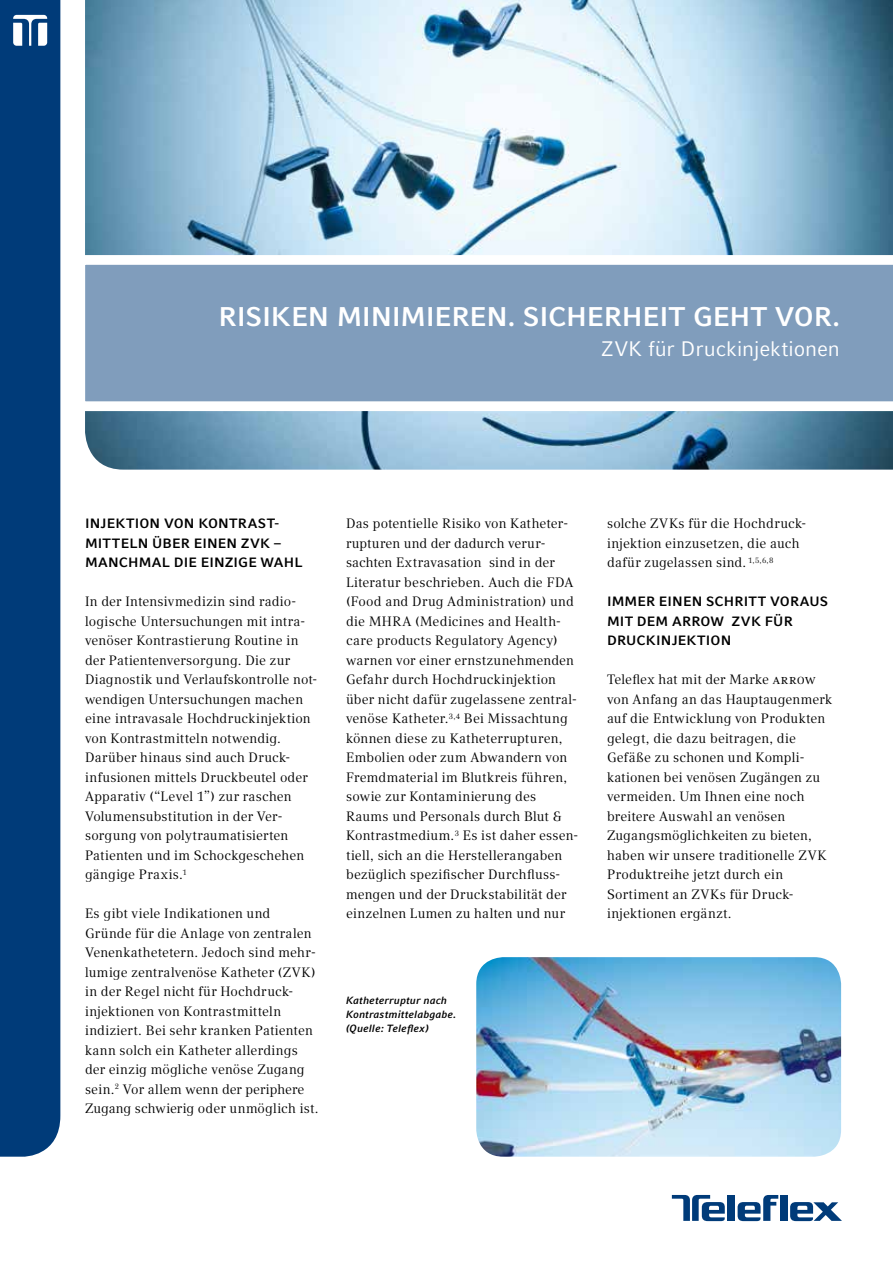
<style>
.page{position:relative;width:893px;height:1263px;background:#fff}
.page>*{position:absolute;margin:0;border:0;box-sizing:border-box;transform-origin:0 0}
.t1{font:700 27px "Compatil Fact LT Pro";letter-spacing:-.005em;color:#fff}
.t2{font:21px "Compatil Fact LT Pro";letter-spacing:-.005em;color:#fff}
.t3{font:13.5px/19.5px "Compatil Text LT Pro";letter-spacing:.01em;color:#000}
.t4{font:700 13.5px/19.5px "Compatil Fact LT Pro";letter-spacing:.01em;color:#000}
.t5{font:italic 700 10.5px/14.2px "Compatil Fact LT Pro";letter-spacing:.015em;color:#000}
</style>
<div class="page">
<img style="left:476px;top:957px;width:365px;height:200px">
<div style="left:0;top:0;width:60px;height:1157px;background:#003b79"></div>
<img style="left:85px;top:0;width:808px;height:470px">
<div style="left:780px;top:1195px;width:7px;height:26px;background:#003b79"></div>
<svg style="left:738px;top:1195px;width:40px;height:26px"></svg>
<div style="left:728px;top:1195px;width:7px;height:26px;background:#003b79"></div>
<svg style="left:790px;top:1202px;width:52px;height:19px"></svg>
<svg style="left:672px;top:1195px;width:53px;height:26px"></svg>
<svg style="left:85px;top:250px;width:808px;height:166px"></svg>
<svg style="left:13px;top:15px;width:34px;height:31px"></svg>
<h1 class="t1" style="left:219px;top:301px;width:623px">RISIKEN MINIMIEREN. SICHERHEIT GEHT VOR.</h1>
<h2 class="t2" style="left:601px;top:336px;width:241px">ZVK für Druckinjektionen</h2>
<p class="t4" style="left:85px;top:514px;width:219px">I NJEKTION VON KONTRAST-<br>MITTELN ÜBER EINEN ZVK –<br>MANCHMAL DIE EINZIGE WAHL</p>
<p class="t3" style="left:85px;top:592px;width:234px">In der Intensivmedizin sind radio&shy;logische Untersuchungen mit intra&shy;venöser Kontrastierung Routine in der Patientenversorgung. Die zur Diagnostik und Verlaufskontrolle not&shy;wendigen Untersuchungen machen eine intravasale Hochdruckinjektion von Kontrastmitteln notwendig.<br>Darüber hinaus sind auch Druck&shy;infusionen mittels Druckbeutel oder Apparativ (“Level 1”) zur raschen Volumensubstitution in der Ver&shy;sorgung von polytraumatisierten Patienten und im Schockgeschehen gängige Praxis.<sup>1</sup></p>
<p class="t3" style="left:85px;top:904px;width:235px">Es gibt viele Indikationen und Gründe für die Anlage von zentralen Venenkathetetern. Jedoch sind mehr&shy;lumige zentralvenöse Katheter (ZVK) in der Regel nicht für Hochdruck&shy;injektionen von Kontrastmitteln indiziert. Bei sehr kranken Patienten kann solch ein Katheter allerdings der einzig mögliche venöse Zugang sein.<sup>2</sup> Vor allem wenn der periphere Zugang schwierig oder unmöglich ist.</p>
<p class="t3" style="left:346px;top:514px;width:234px">Das potentielle Risiko von Katheter&shy;rupturen und der dadurch verur&shy;sachten Extravasation sind in der Literatur beschrieben. Auch die FDA (Food and Drug Administration) und die MHRA (Medicines and Health&shy;care products Regulatory Agency) warnen vor einer ernstzunehmenden Gefahr durch Hochdruckinjektion über nicht dafür zugelassene zentral&shy;venöse Katheter.<sup>3,4</sup> Bei Missachtung können diese zu Katheterrupturen, Embolien oder zum Abwandern von Fremdmaterial im Blutkreis führen, sowie zur Kontaminierung des Raums und Personals durch Blut &amp; Kontrastmedium.<sup>3</sup> Es ist daher essen&shy;tiell, sich an die Herstellerangaben bezüglich spezifischer Durchfluss&shy;mengen und der Druckstabilität der einzelnen Lumen zu halten und nur</p>
<p class="t3" style="left:607px;top:514px;width:201px">solche ZVKs für die Hochdruck&shy;injektion einzusetzen, die auch dafür zugelassen sind. <sup>1,5,6,8</sup></p>
<p class="t4" style="left:607px;top:592px;width:223px">I MMER EINEN SCHRITT VORAUS<br>MIT DEM ARR</p>
<p class="t4" style="left:607px;top:611px;width:186px;text-indent:93px">OW ZVK FÜR<br>DRUCKINJEKTION</p>
<p class="t3" style="left:607px;top:670px;width:226px">Teleflex hat mit der Marke Arrow von Anfang an das Hauptaugenmerk auf die Entwicklung von Produkten gelegt, die dazu beitragen, die<br>Gefäße zu schonen und Kompli&shy;kationen bei venösen Zugängen zu vermeiden. Um Ihnen eine noch breitere Auswahl an venösen<br>Zugangsmöglichkeiten zu bieten, haben wir unsere traditionelle ZVK<br>Produktreihe jetzt durch ein<br>Sortiment an ZVKs für Druck&shy;injektionen ergänzt.</p>
<p class="t5" style="left:346px;top:993px;width:112px">Katheterruptur nach<br>Kontrastmittelabgabe. (Quelle: Teleflex)</p>
</div>
